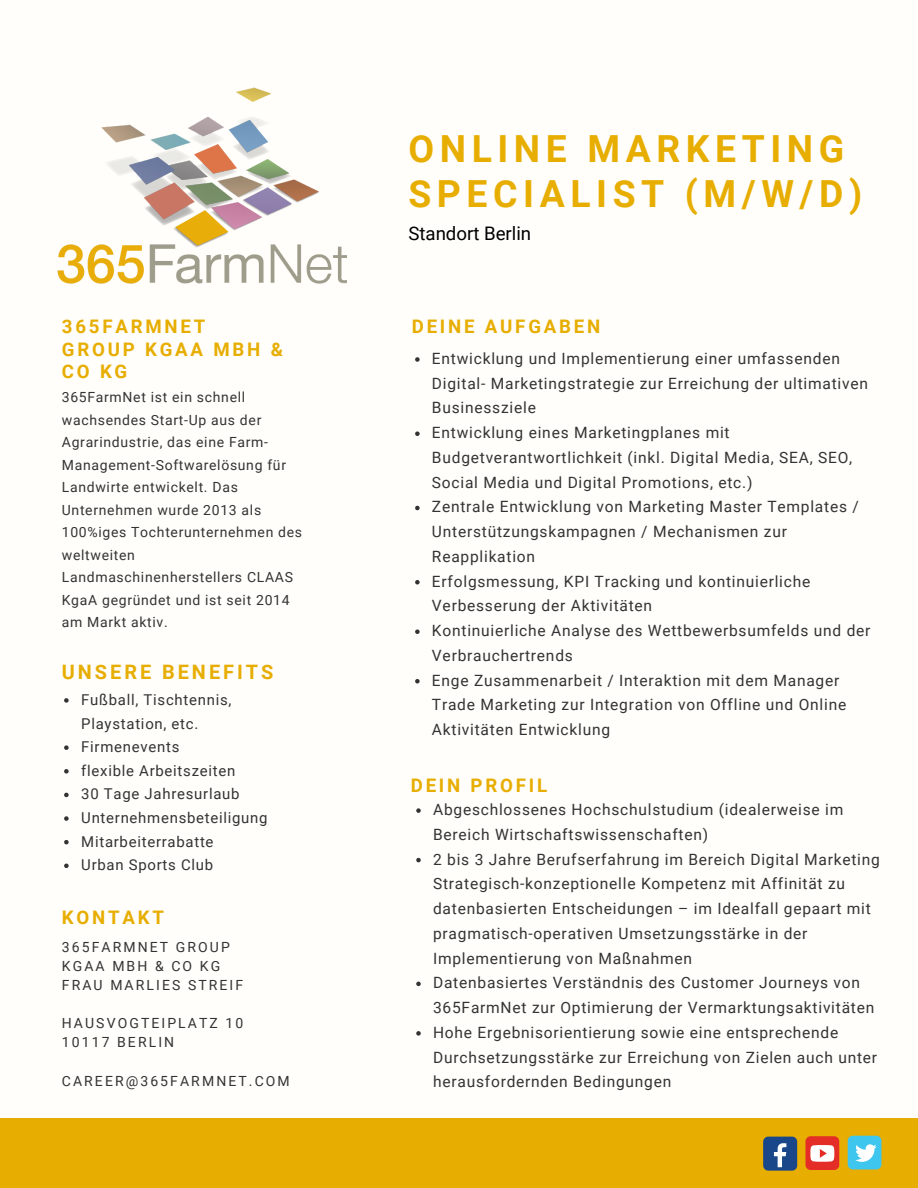
<style>
.page{position:relative;width:918px;height:1188px;background:#fffefa}
.page>*{position:absolute;margin:0;border:0;box-sizing:border-box;transform-origin:0 0}
.t1{font:700 37.35px/45px "Roboto";letter-spacing:.15em;color:#e7ad00}
.t2{font:700 19.95px "Roboto";letter-spacing:.15em;color:#e7ad00}
.t3{font:700 18.75px/22.5px "Roboto";letter-spacing:.15em;color:#e7ad00}
.t4{font:18.75px "Roboto";color:#000}
.t5{font:15.6px/24.8px "Roboto";letter-spacing:.05em;color:#333}
.t6{font:15px/23.7px "Roboto";letter-spacing:.05em;color:#333}
.t7{font:13.95px/22.5px "Roboto";letter-spacing:.05em;color:#333}
.t8{font:13.95px/19.2px "Roboto";letter-spacing:.15em;color:#333}
</style>
<div class="page">
<div style="left:0;top:1118px;width:918px;height:70px;background:#e7ad00"></div>
<svg style="left:415px;top:357px;width:5px;height:5px"></svg>
<svg style="left:415px;top:431px;width:5px;height:5px"></svg>
<svg style="left:415px;top:506px;width:5px;height:4px"></svg>
<svg style="left:415px;top:580px;width:5px;height:4px"></svg>
<svg style="left:415px;top:629px;width:5px;height:5px"></svg>
<svg style="left:415px;top:679px;width:5px;height:4px"></svg>
<img style="left:57px;top:87px;width:290px;height:197px">
<div style="left:806px;top:1136px;width:33px;height:34px;background:#e52d27;border-radius:5px"></div>
<svg style="left:810px;top:1145px;width:24px;height:17px"></svg>
<div style="left:763px;top:1137px;width:34px;height:34px;background:#1a4789;border-radius:5px"></div>
<svg style="left:774px;top:1143px;width:12px;height:24px"></svg>
<div style="left:848px;top:1136px;width:33px;height:33px;background:#3fc6ee;border-radius:5px"></div>
<svg style="left:855px;top:1144px;width:22px;height:18px"></svg>
<svg style="left:64px;top:698px;width:5px;height:5px"></svg>
<svg style="left:64px;top:745px;width:5px;height:5px"></svg>
<svg style="left:64px;top:769px;width:5px;height:5px"></svg>
<svg style="left:64px;top:793px;width:5px;height:4px"></svg>
<svg style="left:64px;top:816px;width:5px;height:5px"></svg>
<svg style="left:64px;top:840px;width:5px;height:4px"></svg>
<svg style="left:64px;top:864px;width:5px;height:4px"></svg>
<svg style="left:416px;top:808px;width:5px;height:5px"></svg>
<svg style="left:416px;top:858px;width:5px;height:4px"></svg>
<svg style="left:416px;top:982px;width:5px;height:4px"></svg>
<svg style="left:416px;top:1031px;width:5px;height:5px"></svg>
<p class="t3" style="left:62px;top:316px;width:223px">365FARMNET<br>GROUP KGAA MBH &amp;<br>CO KG</p>
<p class="t7" style="left:62px;top:386px;width:242px">365FarmNet ist ein schnell wachsendes Start-Up aus der<br>Agrarindustrie, das eine Farm-<br>Management-Softwarelösung für<br>Landwirte entwickelt. Das<br>Unternehmen wurde 2013 als<br>100%iges Tochterunternehmen des weltweiten<br>Landmaschinenherstellers CLAAS<br>KgaA gegründet und ist seit 2014 am Markt aktiv.</p>
<p class="t2" style="left:62px;top:660px;width:213px">UNSERE BENEFITS</p>
<p class="t6" style="left:81px;top:688px;width:188px">Fußball, Tischtennis,<br>Playstation, etc.<br>Firmenevents<br>flexible Arbeitszeiten<br>30 Tage Jahresurlaub<br>Unternehmensbeteiligung<br>Mitarbeiterrabatte<br>Urban Sports Club</p>
<p class="t3" style="left:62px;top:906px;width:104px">KONTAKT</p>
<p class="t8" style="left:62px;top:937px;width:183px">365FARMNET GROUP<br>KGAA MBH &amp; CO KG<br>FRAU MARLIES STREIF</p>
<p class="t8" style="left:62px;top:1014px;width:183px">HAUSVOGTEIPLATZ 10<br>10117 BERLIN</p>
<p class="t8" style="left:62px;top:1071px;width:229px">CAREER@365FARMNET.COM</p>
<h1 class="t1" style="left:408px;top:127px;width:455px">ONLINE MARKETING<br>SPECIALIST (M/W/D)</h1>
<p class="t4" style="left:408px;top:222px;width:124px">Standort Berlin</p>
<p class="t3" style="left:412px;top:316px;width:190px">DEINE AUFGABEN</p>
<p class="t5" style="left:432px;top:346px;width:440px">Entwicklung und Implementierung einer umfassenden Digital- Marketingstrategie zur Erreichung der ultimativen Businessziele<br>Entwicklung eines Marketingplanes mit Budgetverantwortlichkeit (inkl. Digital Media, SEA, SEO, Social Media und Digital Promotions, etc.)<br>Zentrale Entwicklung von Marketing Master Templates / Unterstützungskampagnen / Mechanismen zur Reapplikation<br>Erfolgsmessung, KPI Tracking und kontinuierliche Verbesserung der Aktivitäten<br>Kontinuierliche Analyse des Wettbewerbsumfelds und der Verbrauchertrends<br>Enge Zusammenarbeit / Interaktion mit dem Manager Trade Marketing zur Integration von Offline und Online Aktivitäten Entwicklung</p>
<p class="t3" style="left:411px;top:774px;width:138px">DEIN PROFIL</p>
<p class="t5" style="left:433px;top:797px;width:448px">Abgeschlossenes Hochschulstudium (idealerweise im Bereich Wirtschaftswissenschaften)<br>2 bis 3 Jahre Berufserfahrung im Bereich Digital Marketing Strategisch-konzeptionelle Kompetenz mit Affinität zu datenbasierten Entscheidungen – im Idealfall gepaart mit pragmatisch-operativen Umsetzungsstärke in der Implementierung von Maßnahmen<br>Datenbasiertes Verständnis des Customer Journeys von 365FarmNet zur Optimierung der Vermarktungsaktivitäten Hohe Ergebnisorientierung sowie eine entsprechende Durchsetzungsstärke zur Erreichung von Zielen auch unter herausfordernden Bedingungen</p>
</div>
